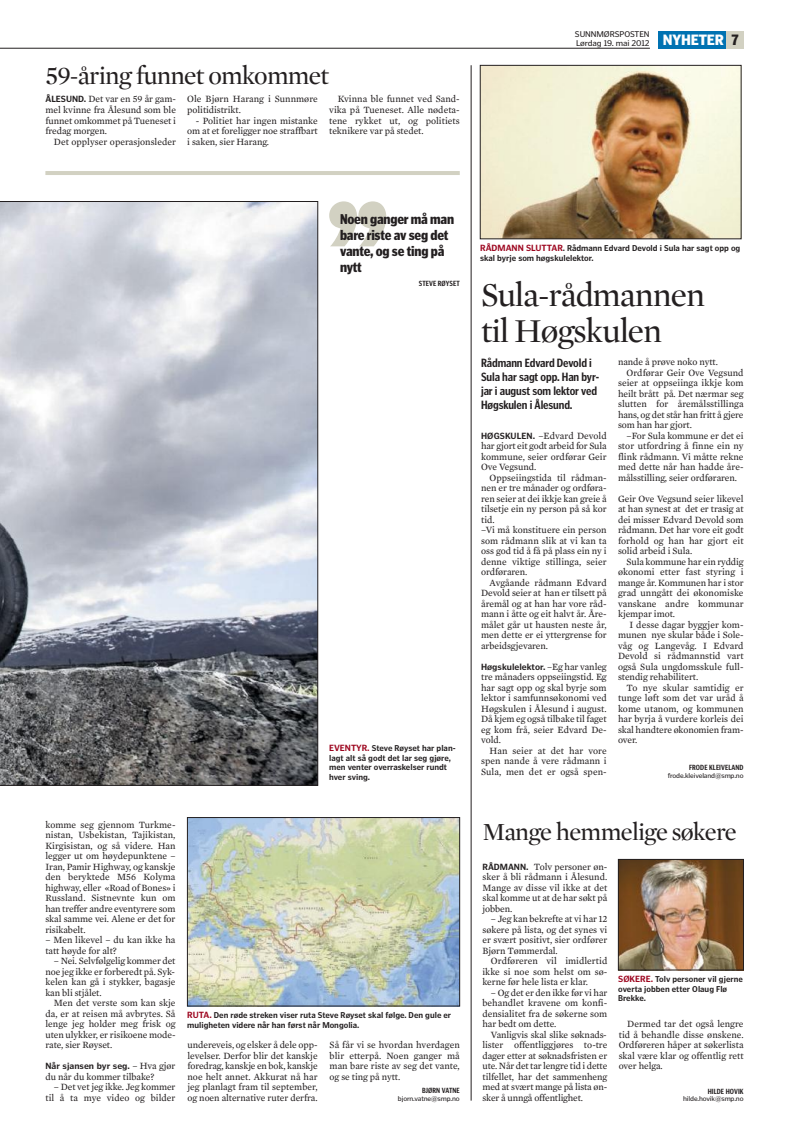
<style>
.page{position:relative;width:789px;height:1129px;background:#fff}
.page>*{position:absolute;margin:0;border:0;box-sizing:border-box;transform-origin:0 0}
.t1{font:34px/36px "Mercury Display Roman OV HPAWZA";letter-spacing:-.03em;color:#231f20}
.t2{font:26px "Mercury Display Roman OV HPAWZA";letter-spacing:-.03em;color:#231f20}
.t3{font:25px "Mercury Display Roman OV HPAWZA";letter-spacing:-.03em;color:#231f20}
.t4{font:14px/16px "Poynter Gothic Text Black Cond OV GPAWZA";letter-spacing:-.015em;color:#231f20}
.t5{font:12px/14px "Poynter Gothic Text Bold Cond OV FPAWZA";letter-spacing:-.01em;color:#231f20}
.t6{font:9.8px/10.5px "Mercury Text G2 Roman OV DPAWZA";letter-spacing:-.005em;color:#231f20;text-align:justify}
.t7{font:9px "Poynter Gothic Text Bold OV EPAWZA";color:#231f20}
.t8{font:8.5px/9.5px "Poynter Gothic Text Bold OV EPAWZA";color:#231f20;scale:.94 1}
.t9{font:8.5px/8.8px "Poynter Gothic Text Regular OV BPAWZA";letter-spacing:-.01em;color:#231f20}
.t10{font:7.5px "Poynter Gothic Text Bold Cond OV FPAWZA";letter-spacing:.01em;color:#231f20}
.t11{font:7px "Poynter Gothic Text Regular OV BPAWZA";letter-spacing:-.02em;color:#231f20}
.s1{font-family:"Poynter Gothic Text Bold OV EPAWZA";font-size:9px}
.s2{font-family:"Poynter Agate One Bold Con OV CPAWZA";font-size:14px;color:#fff}
.s3{font-family:"Poynter Agate One Bold Con OV CPAWZA";font-size:14px}
.s4{font-size:9px;color:#9d061f}
.s5{font-family:"Mercury Text G2 Roman OV DPAWZA";font-size:9.8px}
</style>
<div class="page">
<div style="left:658px;top:31px;width:85px;height:17px;background:#0072b2"></div>
<div style="left:726px;top:31px;width:17px;height:17px;background:#d2d1c2"></div>
<hr style="left:0;top:48px;width:649px;height:1px;background:#231f20">
<svg style="left:0;top:201px;width:317px;height:584px;background:#acafb7"></svg>
<img style="left:189px;top:819px;width:268px;height:184px">
<div style="left:187px;top:817px;width:272px;height:188px;border:1px solid #231f20"></div>
<hr style="left:45px;top:171px;width:414px;height:4px;background:#d2d1c2">
<svg style="left:329px;top:201px;width:57px;height:45px"></svg>
<img style="left:620px;top:861px;width:121px;height:106px">
<div style="left:618px;top:859px;width:125px;height:110px;border:1px solid #231f20"></div>
<img style="left:482px;top:67px;width:256px;height:170px">
<div style="left:480px;top:65px;width:260px;height:174px;border:1px solid #231f20"></div>
<hr style="left:470px;top:65px;width:1px;height:1035px;background:#231f20">
<h2 class="t2" style="left:45px;top:61px;width:285px">59-åring funnet omkommet</h2>
<p class="t6" style="left:45px;top:95px;width:132px"><span class="s1">ÅLESUND.</span> Det var en 59 år gam&shy;mel kvinne fra Ålesund som ble funnet omkommet på Tueneset i fredag morgen.</p>
<p class="t6" style="left:54px;top:137px;width:123px">Det opplyser operasjonsleder</p>
<p class="t6" style="left:187px;top:95px;width:132px">Ole Bjørn Harang i Sunnmøre politidistrikt.</p>
<p class="t6" style="left:187px;top:116px;width:132px;text-indent:9px">- Politiet har ingen mistanke om at et foreligger noe straffbart i saken, sier Harang.</p>
<p class="t6" style="left:329px;top:95px;width:132px;text-indent:9px">Kvinna ble funnet ved Sand&shy;vika på Tueneset. Alle nødeta&shy;tene rykket ut, og politiets teknikere var på stedet.</p>
<p class="t9" style="left:574px;top:30px;width:165px">SUNNMØRSPOSTEN<br>Lørdag 19. mai 2012 <span class="s2">NYHETER</span> <span class="s3">7</span></p>
<h3 class="t4" style="left:340px;top:211px;width:116px">Noen ganger må man bare riste av seg det vante, og se ting på nytt</h3>
<p class="t10" style="left:418px;top:280px;width:42px">STEVE RØYSET</p>
<p class="t8" style="left:329px;top:744px;width:136px"><span class="s4">EVENTYR.</span> Steve Røyset har plan&shy;lagt alt så godt det lar seg gjøre, men venter overraskelser rundt hver sving.</p>
<p class="t6" style="left:45px;top:820px;width:131px">komme seg gjennom Turkme&shy;nistan, Usbekistan, Tajikistan, Kirgisistan, og så videre. Han legger ut om høydepunktene – Iran, Pamir Highway, og kanskje den beryktede M56 Kolyma highway, eller «Road of Bones» i Russland. Sistnevnte kun om han treffer andre eventyrere som skal samme vei. Alene er det for risikabelt.</p>
<p class="t6" style="left:45px;top:935px;width:131px">– Men likevel – du kan ikke ha tatt høyde for alt?</p>
<p class="t6" style="left:45px;top:956px;width:131px;text-indent:9px">– Nei. Selvfølgelig kommer det noe jeg ikke er forberedt på. Syk&shy;kelen kan gå i stykker, bagasje kan bli stjålet.</p>
<p class="t6" style="left:45px;top:998px;width:131px;text-indent:9px">Men det verste som kan skje da, er at reisen må avbrytes. Så lenge jeg holder meg frisk og uten ulykker, er risikoene mode&shy;rate, sier Røyset.</p>
<p class="t7" style="left:45px;top:1062px;width:131px">Når sjansen byr seg. <span class="s5">– Hva gjør</span></p>
<p class="t6" style="left:45px;top:1072px;width:110px">du når du kommer tilbake?</p>
<p class="t6" style="left:45px;top:1082px;width:131px;text-align:right">– Det vet jeg ikke. Jeg kommer til å ta mye video og bilder</p>
<p class="t8" style="left:187px;top:1011px;width:282px"><span class="s4">RUTA.</span> Den røde streken viser ruta Steve Røyset skal følge. Den gule er muligheten videre når han først når Mongolia.</p>
<p class="t6" style="left:187px;top:1040px;width:132px">undereveis, og elsker å dele opp&shy;levelser. Derfor blir det kanskje foredrag, kanskje en bok, kanskje noe helt annet. Akkurat nå har jeg planlagt fram til september, og noen alternative ruter derfra.</p>
<p class="t6" style="left:329px;top:1040px;width:131px">Så får vi se hvordan hverdagen blir etterpå. Noen ganger må man bare riste av seg det vante, og se ting på nytt.</p>
<p class="t10" style="left:422px;top:1087px;width:39px">BJØRN VATNE</p>
<p class="t11" style="left:397px;top:1095px;width:63px">bjorn.vatne@smp.no</p>
<p class="t8" style="left:480px;top:244px;width:278px"><span class="s4">RÅDMANN SLUTTAR</span>. Rådmann Edvard Devold i Sula har sagt opp og skal byrje som høgskulelektor.</p>
<h1 class="t1" style="left:481px;top:277px;width:225px">Sula-rådmannen til Høgskulen</h1>
<p class="t5" style="left:481px;top:357px;width:119px">Rådmann Edvard Devold i<br>Sula har sagt opp. Han byr&shy;jar i august som lektor ved<br>Høgskulen i Ålesund.</p>
<p class="t6" style="left:481px;top:431px;width:127px"><span class="s1">HØGSKULEN.</span> –Edvard Devold har gjort eit godt arbeid for Sula kommune, seier ordførar Geir Ove Vegsund.</p>
<p class="t6" style="left:481px;top:473px;width:127px;text-align:left;text-indent:9px">Oppseiingstida til rådman&shy;nen er tre månader og ordføra&shy;ren seier at dei ikkje kan greie å tilsetje ein ny person på så kor tid.<br>–Vi må konstituere ein person som rådmann slik at vi kan ta oss god tid å få på plass ein ny i denne viktige stillinga, seier ordføraren.</p>
<p class="t6" style="left:481px;top:578px;width:127px;text-indent:9px">Avgåande rådmann Edvard Devold seier at han er tilsett på åremål og at han har vore råd&shy;mann i åtte og eit halvt år. Åre&shy;målet går ut hausten neste år, men dette er ei yttergrense for arbeidsgjevaren.</p>
<p class="t7" style="left:481px;top:663px;width:127px">Høgskulelektor. <span class="s5">–Eg har vanleg</span></p>
<p class="t6" style="left:481px;top:673px;width:127px">tre månaders oppseiingstid. Eg har sagt opp og skal byrje som lektor i samfunnsøkonomi ved Høgskulen i Ålesund i august.<br>Då kjem eg også tilbake til faget eg kom frå, seier Edvard De&shy;vold.</p>
<p class="t6" style="left:481px;top:746px;width:127px;text-indent:9px">Han seier at det har vore spen nande å vere rådmann i Sula, men det er også spen-</p>
<p class="t6" style="left:617px;top:358px;width:101px">nande å prøve noko nytt.</p>
<p class="t6" style="left:626px;top:368px;width:118px">Ordførar Geir Ove Vegsund</p>
<p class="t6" style="left:617px;top:379px;width:127px">seier at oppseiinga ikkje kom</p>
<p class="t6" style="left:617px;top:389px;width:127px">heilt brått på. Det nærmar seg</p>
<p class="t6" style="left:617px;top:400px;width:127px">slutten for åremålsstillinga</p>
<p class="t6" style="left:617px;top:410px;width:127px">hans, og det står han fritt å gjere</p>
<p class="t6" style="left:617px;top:421px;width:75px">som han har gjort.</p>
<p class="t6" style="left:626px;top:431px;width:118px">–For Sula kommune er det ei</p>
<p class="t6" style="left:617px;top:442px;width:127px">stor utfordring å finne ein ny</p>
<p class="t6" style="left:617px;top:452px;width:127px">flink rådmann. Vi måtte rekne</p>
<p class="t6" style="left:617px;top:463px;width:127px">med dette når han hadde åre-</p>
<p class="t6" style="left:617px;top:473px;width:120px">målsstilling, seier ordføraren.</p>
<p class="t6" style="left:617px;top:494px;width:127px">Geir Ove Vegsund seier likevel at han synest at det er trasig at dei misser Edvard Devold som rådmann. Det har vore eit godt forhold og han har gjort eit solid arbeid i Sula.</p>
<p class="t6" style="left:617px;top:557px;width:127px;text-indent:9px">Sula kommune har ein ryddig økonomi etter fast styring i mange år. Kommunen har i stor grad unngått dei økonomiske vanskane andre kommunar kjempar imot.</p>
<p class="t6" style="left:617px;top:620px;width:127px;text-indent:11px">I desse dagar byggjer kom&shy;munen nye skular både i Sole&shy;våg og Langevåg. I Edvard Devold si rådmannstid vart også Sula ungdomsskule full&shy;stendig rehabilitert.</p>
<p class="t6" style="left:617px;top:683px;width:127px;text-indent:9px">To nye skular samtidig er tunge løft som det var uråd å kome utanom, og kommunen har byrja å vurdere korleis dei skal handtere økonomien fram&shy;over.</p>
<p class="t10" style="left:688px;top:765px;width:56px">FRODE KLEIVELAND</p>
<p class="t11" style="left:667px;top:773px;width:77px">frode.kleiveland@smp.no</p>
<h3 class="t3" style="left:482px;top:817px;width:256px">Mange hemmelige søkere</h3>
<p class="t6" style="left:482px;top:862px;width:126px"><span class="s1">RÅDMANN.</span> Tolv personer øn&shy;sker å bli rådmann i Ålesund.<br>Mange av disse vil ikke at det skal komme ut at de har søkt på jobben.</p>
<p class="t6" style="left:482px;top:914px;width:126px;text-indent:9px">– Jeg kan bekrefte at vi har 12 søkere på lista, og det synes vi er svært positivt, sier ordfører Bjørn Tømmerdal.</p>
<p class="t6" style="left:482px;top:956px;width:126px;text-indent:9px">Ordføreren vil imidlertid ikke si noe som helst om sø&shy;kerne før hele lista er klar.</p>
<p class="t6" style="left:482px;top:988px;width:126px;text-indent:9px">– Og det er den ikke før vi har behandlet kravene om konfi&shy;densialitet fra de søkerne som har bedt om dette.</p>
<p class="t6" style="left:482px;top:1030px;width:126px;text-indent:9px">Vanligvis skal slike søknads&shy;lister offentliggjøres to-tre dager etter at søknadsfristen er ute. Når det tar lengre tid i dette tilfellet, har det sammenheng med at svært mange på lista øn&shy;sker å unngå offentlighet.</p>
<p class="t6" style="left:618px;top:1019px;width:126px;text-indent:9px">Dermed tar det også lengre tid å behandle disse ønskene.<br>Ordføreren håper at søkerlista skal være klar og offentlig rett over helga.</p>
<p class="t8" style="left:618px;top:975px;width:134px"><span class="s4">SØKERE.</span> Tolv personer vil gjerne overta jobben etter Olaug Flø<br>Brekke.</p>
<p class="t10" style="left:707px;top:1088px;width:37px">HILDE HOVIK</p>
<p class="t11" style="left:682px;top:1096px;width:62px">hilde.hovik@smp.no</p>
</div>
